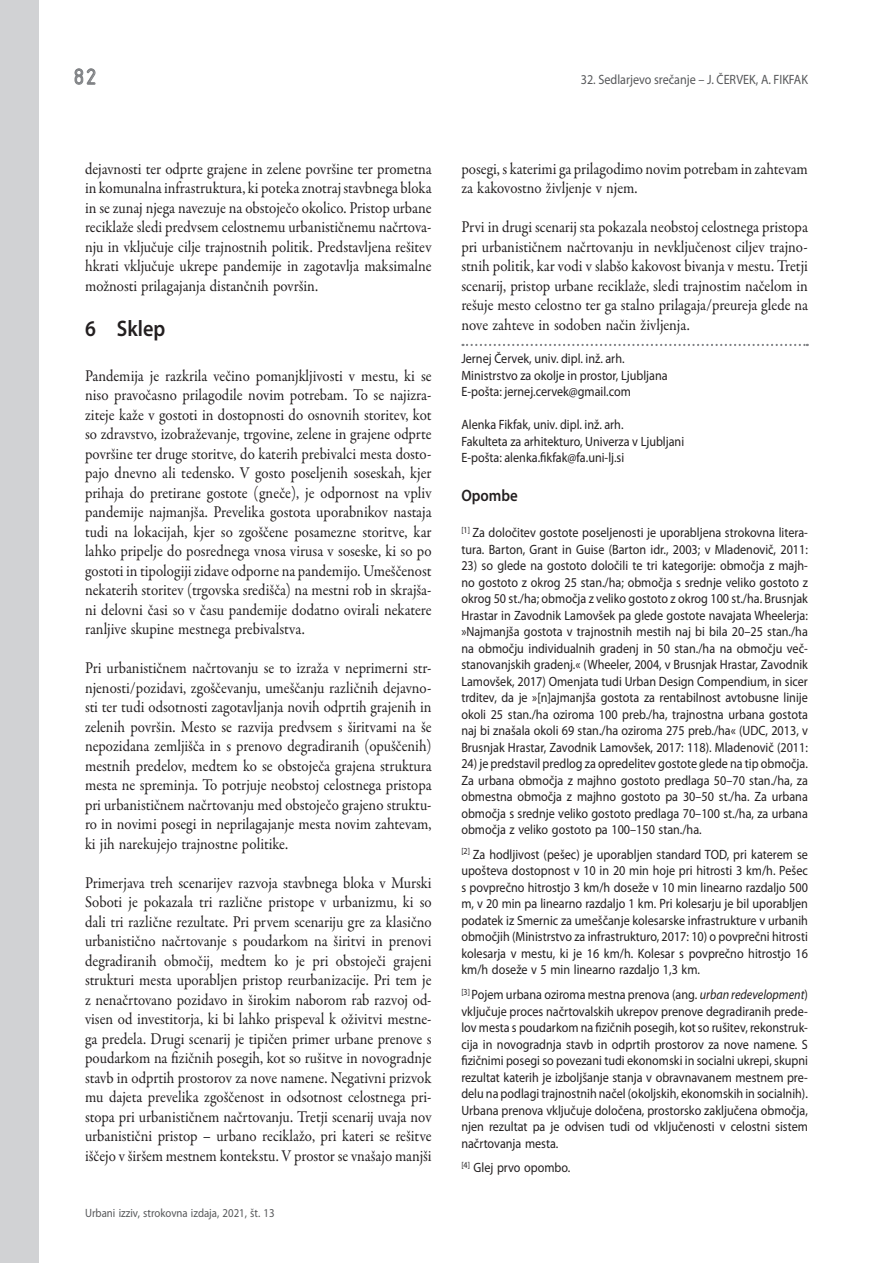
<style>
.page{position:relative;width:893px;height:1263px;background:#fff}
.page>*{position:absolute;margin:0;border:0;box-sizing:border-box;transform-origin:0 0}
.t1{font:24px "ISOCTEUR";color:#808285}
.naslov1{font:600 22.5px "Myriad Pro";color:#231f20;scale:.9 1}
.bodi{font:16.5px/19.5px "Garamond Premr Pro";color:#231f20;text-align:justify;scale:.9 1}
.naslov3{font:600 16.5px "Myriad Pro";color:#231f20;scale:.9 1}
.opombe{font:13.5px/16.5px "Myriad Pro";color:#231f20;text-align:justify;scale:.9 1}
.avtor-podpis{font:13.5px "Myriad Pro";color:#231f20;scale:.9 1}
.glava-leva{font:13.5px "Myriad Pro";color:#57585a;scale:.9 1}
.avtor-podpis-pikice{font:13.5px "Myriad Pro";color:#231f20;scale:.9 1}
.t2{font:12px "Myriad Pro";color:#57585a;scale:.9 1}
.s1{font-style:italic}
</style>
<div class="page">
<svg style="left:74px;top:68px;width:22px;height:17px"></svg>
<svg style="left:462px;top:344px;width:346px;height:2px"></svg>
<div style="left:0;top:0;width:38px;height:1263px;background:#d1d2d4"></div>
<h1 class="t1" style="left:70px;top:61px;width:31px">82</h1>
<p class="glava-leva" style="left:581px;top:72px;width:254px">32. Sedlarjevo srečanje – J. ČERVEK, A. FIKFAK</p>
<p class="bodi" style="left:85px;top:159px;width:387px">dejavnosti ter odprte grajene in zelene površine ter prometna in komunalna infrastruktura, ki poteka znotraj stavbnega bloka in se zunaj njega navezuje na obstoječo okolico. Pristop urbane reciklaže sledi predvsem celostnemu urbanističnemu načrtova&shy;nju in vključuje cilje trajnostnih politik. Predstavljena rešitev hkrati vključuje ukrepe pandemije in zagotavlja maksimalne možnosti prilagajanja distančnih površin.</p>
<p class="naslov1" style="left:85px;top:314px;width:91px">6 Sklep</p>
<p class="bodi" style="left:85px;top:366px;width:387px">Pandemija je razkrila večino pomanjkljivosti v mestu, ki se niso pravočasno prilagodile novim potrebam. To se najizra&shy;ziteje kaže v gostoti in dostopnosti do osnovnih storitev, kot so zdravstvo, izobraževanje, trgovine, zelene in grajene odprte površine ter druge storitve, do katerih prebivalci mesta dosto&shy;pajo dnevno ali tedensko. V gosto poseljenih soseskah, kjer prihaja do pretirane gostote (gneče), je odpornost na vpliv pandemije najmanjša. Prevelika gostota uporabnikov nastaja tudi na lokacijah, kjer so zgoščene posamezne storitve, kar lahko pripelje do posrednega vnosa virusa v soseske, ki so po gostoti in tipologiji zidave odporne na pandemijo. Umeščenost nekaterih storitev (trgovska središča) na mestni rob in skrajša&shy;ni delovni časi so v času pandemije dodatno ovirali nekatere ranljive skupine mestnega prebivalstva.</p>
<p class="bodi" style="left:85px;top:658px;width:387px">Pri urbanističnem načrtovanju se to izraža v neprimerni str&shy;njenosti/pozidavi, zgoščevanju, umeščanju različnih dejavno&shy;sti ter tudi odsotnosti zagotavljanja novih odprtih grajenih in zelenih površin. Mesto se razvija predvsem s širitvami na še nepozidana zemljišča in s prenovo degradiranih (opuščenih) mestnih predelov, medtem ko se obstoječa grajena struktura mesta ne spreminja. To potrjuje neobstoj celostnega pristopa pri urbanističnem načrtovanju med obstoječo grajeno struktu&shy;ro in novimi posegi in neprilagajanje mesta novim zahtevam, ki jih narekujejo trajnostne politike.</p>
<p class="bodi" style="left:85px;top:873px;width:387px">Primerjava treh scenarijev razvoja stavbnega bloka v Murski Soboti je pokazala tri različne pristope v urbanizmu, ki so dali tri različne rezultate. Pri prvem scenariju gre za klasično urbanistično načrtovanje s poudarkom na širitvi in prenovi degradiranih območij, medtem ko je pri obstoječi grajeni strukturi mesta uporabljen pristop reurbanizacije. Pri tem je z nenačrtovano pozidavo in širokim naborom rab razvoj od&shy;visen od investitorja, ki bi lahko prispeval k oživitvi mestne&shy;ga predela. Drugi scenarij je tipičen primer urbane prenove s poudarkom na fizičnih posegih, kot so rušitve in novogradnje stavb in odprtih prostorov za nove namene. Negativni prizvok mu dajeta prevelika zgoščenost in odsotnost celostnega pri&shy;stopa pri urbanističnem načrtovanju. Tretji scenarij uvaja nov urbanistični pristop – urbano reciklažo, pri kateri se rešitve iščejo v širšem mestnem kontekstu. V prostor se vnašajo manjši</p>
<p class="t2" style="left:85px;top:1206px;width:212px">Urbani izziv, strokovna izdaja, 2021, št. 13</p>
<p class="bodi" style="left:461px;top:159px;width:387px">posegi, s katerimi ga prilagodimo novim potrebam in zahtevam za kakovostno življenje v njem.</p>
<p class="bodi" style="left:461px;top:217px;width:387px">Prvi in drugi scenarij sta pokazala neobstoj celostnega pristopa pri urbanističnem načrtovanju in nevključenost ciljev trajno&shy;stnih politik, kar vodi v slabšo kakovost bivanja v mestu. Tretji scenarij, pristop urbane reciklaže, sledi trajnostim načelom in rešuje mesto celostno ter ga stalno prilagaja/preureja glede na nove zahteve in sodoben način življenja.</p>
<p class="avtor-podpis-pikice" style="left:461px;top:351px;width:183px">Jernej Červek, univ. dipl. inž. arh.</p>
<p class="avtor-podpis" style="left:461px;top:368px;width:231px">Ministrstvo za okolje in prostor, Ljubljana</p>
<p class="avtor-podpis" style="left:461px;top:384px;width:190px">E-pošta: jernej.cervek@gmail.com</p>
<p class="avtor-podpis" style="left:461px;top:417px;width:182px">Alenka Fikfak, univ. dipl. inž. arh.</p>
<p class="avtor-podpis" style="left:461px;top:434px;width:249px">Fakulteta za arhitekturo, Univerza v Ljubljani</p>
<p class="avtor-podpis" style="left:461px;top:450px;width:182px">E-pošta: alenka.fikfak@fa.uni-lj.si</p>
<p class="naslov3" style="left:461px;top:485px;width:64px">Opombe</p>
<p class="opombe" style="left:461px;top:525px;width:387px"><sup>[1]</sup> Za določitev gostote poseljenosti je uporabljena strokovna litera&shy;tura. Barton, Grant in Guise (Barton idr., 2003; v Mladenovič, 2011:</p>
<p class="opombe" style="left:461px;top:558px;width:387px">23) so glede na gostoto določili te tri kategorije: območja z majh&shy;no gostoto z okrog 25 stan./ha; območja s srednje veliko gostoto z okrog 50 st./ha; območja z veliko gostoto z okrog 100 st./ha. Brusnjak Hrastar in Zavodnik Lamovšek pa glede gostote navajata Wheelerja: »Najmanjša gostota v trajnostnih mestih naj bi bila 20–25 stan./ha na območju individualnih gradenj in 50 stan./ha na območju več&shy;stanovanjskih gradenj.« (Wheeler, 2004, v Brusnjak Hrastar, Zavodnik Lamovšek, 2017) Omenjata tudi Urban Design Compendium, in sicer trditev, da je »[n]ajmanjša gostota za rentabilnost avtobusne linije okoli 25 stan./ha oziroma 100 preb./ha, trajnostna urbana gostota naj bi znašala okoli 69 stan./ha oziroma 275 preb./ha« (UDC, 2013, v Brusnjak Hrastar, Zavodnik Lamovšek, 2017: 118). Mladenovič (2011:</p>
<p class="opombe" style="left:461px;top:756px;width:387px">24) je predstavil predlog za opredelitev gostote glede na tip območja.<br>Za urbana območja z majhno gostoto predlaga 50–70 stan./ha, za obmestna območja z majhno gostoto pa 30–50 st./ha. Za urbana območja s srednje veliko gostoto predlaga 70–100 st./ha, za urbana območja z veliko gostoto pa 100–150 stan./ha.</p>
<p class="opombe" style="left:461px;top:846px;width:387px"><sup>[2]</sup> Za hodljivost (pešec) je uporabljen standard TOD, pri katerem se upošteva dostopnost v 10 in 20 min hoje pri hitrosti 3 km/h. Pešec s povprečno hitrostjo 3 km/h doseže v 10 min linearno razdaljo 500 m, v 20 min pa linearno razdaljo 1 km. Pri kolesarju je bil uporabljen podatek iz Smernic za umeščanje kolesarske infrastrukture v urbanih območjih (Ministrstvo za infrastrukturo, 2017: 10) o povprečni hitrosti kolesarja v mestu, ki je 16 km/h. Kolesar s povprečno hitrostjo 16 km/h doseže v 5 min linearno razdaljo 1,3 km.</p>
<p class="opombe" style="left:461px;top:987px;width:387px"><sup>[3]</sup> Pojem urbana oziroma mestna prenova (ang. <span class="s1">urban redevelopment</span>) vključuje proces načrtovalskih ukrepov prenove degradiranih prede&shy;lov mesta s poudarkom na fizičnih posegih, kot so rušitev, rekonstruk&shy;cija in novogradnja stavb in odprtih prostorov za nove namene. S fizičnimi posegi so povezani tudi ekonomski in socialni ukrepi, skupni rezultat katerih je izboljšanje stanja v obravnavanem mestnem pre&shy;delu na podlagi trajnostnih načel (okoljskih, ekonomskih in socialnih).<br>Urbana prenova vključuje določena, prostorsko zaključena območja, njen rezultat pa je odvisen tudi od vključenosti v celostni sistem načrtovanja mesta.</p>
<p class="opombe" style="left:461px;top:1160px;width:123px"><sup>[4]</sup> Glej prvo opombo.</p>
</div>
